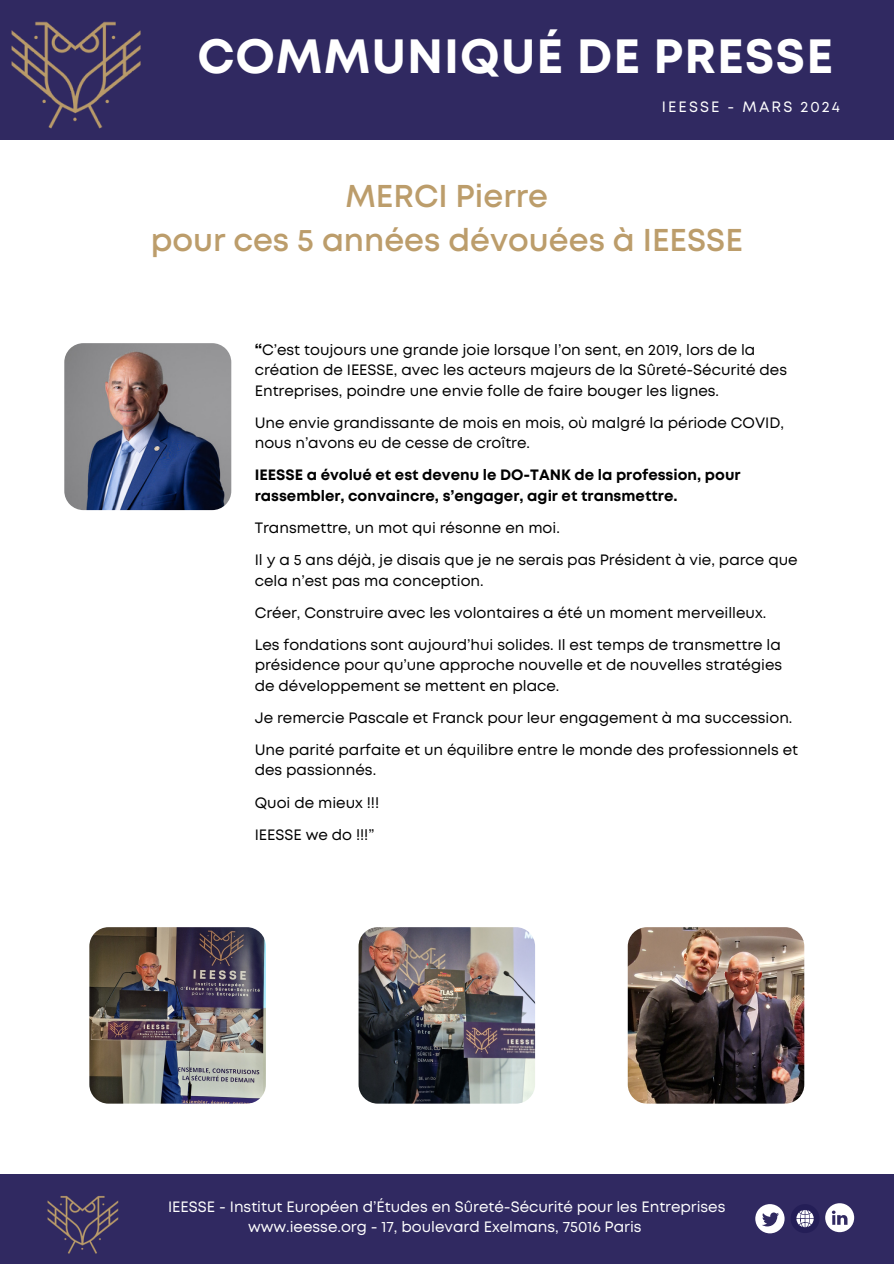
<style>
.page{position:relative;width:894px;height:1264px;background:#fff}
.page>*{position:absolute;margin:0;border:0;box-sizing:border-box;transform-origin:0 0}
.t1{font:700 48px "Mont";letter-spacing:.02em;color:#fff}
.t2{font:600 31.5px/43.8px "Mont";color:#bc9d6b;text-align:center}
.t3{font:15px/32.2px "Mont";color:#000}
.t4{font:15px "Mont";color:#fefefe}
.t5{font:700 15px/20.2px "Mont";color:#000}
.t6{font:15px "Mont";letter-spacing:.14em;color:#fff}
.s1{font-weight:700}
</style>
<div class="page">
<div style="left:0;top:0;width:893px;height:139px;background:#302961"></div>
<img style="left:0;top:21px;width:163px;height:119px">
<div style="left:0;top:1174px;width:893px;height:89px;background:#302961"></div>
<img style="left:47px;top:1196px;width:72px;height:58px">
<img style="left:64px;top:343px;width:167px;height:167px">
<svg style="left:791px;top:1204px;width:28px;height:28px"></svg>
<svg style="left:825px;top:1203px;width:28px;height:29px"></svg>
<svg style="left:755px;top:1204px;width:29px;height:29px"></svg>
<img style="left:89px;top:927px;width:177px;height:176px;border-radius:19px">
<img style="left:627px;top:927px;width:177px;height:176px;border-radius:19px">
<img style="left:358px;top:927px;width:177px;height:176px;border-radius:19px">
<p class="t1" style="left:197px;top:39px;width:637px">COMMUNIQUÉ DE PRESSE</p>
<p class="t6" style="left:661px;top:101px;width:179px">IEESSE - MARS 2024</p>
<p class="t2" style="left:151px;top:176px;width:593px">MERCI Pierre<br>pour ces 5 années dévouées à IEESSE</p>
<p class="t3" style="left:255px;top:341px;width:533px;line-height:20.2px"><span class="s1">“</span>C’est toujours une grande joie lorsque l’on sent, en 2019, lors de la création de IEESSE, avec les acteurs majeurs de la Sûreté-Sécurité des<br>Entreprises, poindre une envie folle de faire bouger les lignes.</p>
<p class="t3" style="left:255px;top:413px;width:530px;line-height:20.2px">Une envie grandissante de mois en mois, où malgré la période COVID, nous n’avons eu de cesse de croître.</p>
<p class="t5" style="left:255px;top:466px;width:487px">IEESSE a évolué et est devenu le DO-TANK de la profession, pour rassembler, convaincre, s’engager, agir et transmettre.</p>
<p class="t3" style="left:255px;top:512px;width:544px">Transmettre, un mot qui résonne en moi.<br>Il y a 5 ans déjà, je disais que je ne serais pas Président à vie, parce que</p>
<p class="t3" style="left:255px;top:565px;width:527px">cela n’est pas ma conception.<br>Créer, Construire avec les volontaires a été un moment merveilleux.<br>Les fondations sont aujourd’hui solides. Il est temps de transmettre la</p>
<p class="t3" style="left:255px;top:656px;width:529px;line-height:20.2px">présidence pour qu’une approche nouvelle et de nouvelles stratégies de développement se mettent en place.</p>
<p class="t3" style="left:255px;top:702px;width:544px">Je remercie Pascale et Franck pour leur engagement à ma succession.<br>Une parité parfaite et un équilibre entre le monde des professionnels et</p>
<p class="t3" style="left:255px;top:755px;width:126px">des passionnés.<br>Quoi de mieux !!!<br>IEESSE we do !!!”</p>
<p class="t4" style="left:168px;top:1200px;width:558px">IEESSE - Institut Européen d’Études en Sûreté-Sécurité pour les Entreprises</p>
<p class="t4" style="left:248px;top:1221px;width:395px">www.ieesse.org - 17, boulevard Exelmans, 75016 Paris</p>
</div>
